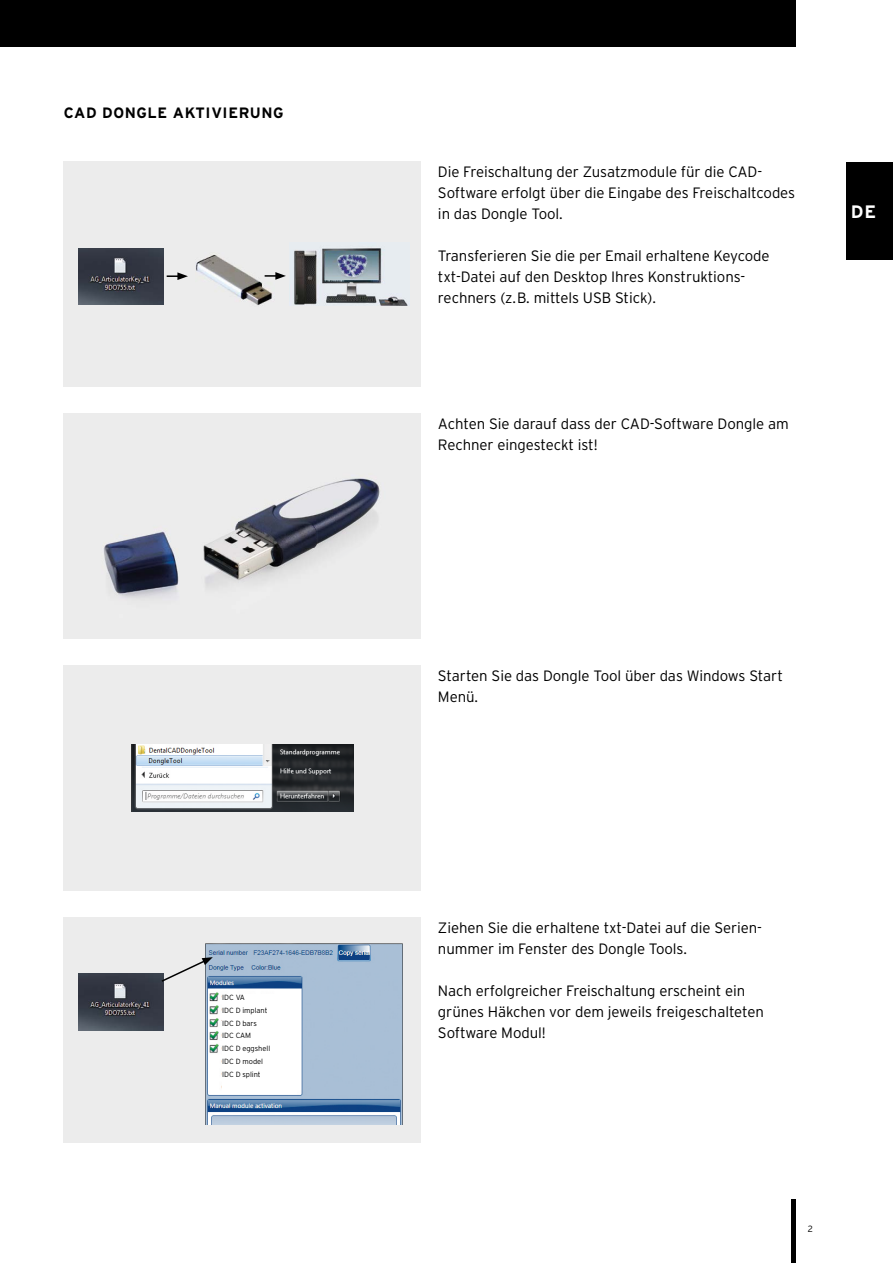
<style>
.page{position:relative;width:893px;height:1263px;background:#fff}
.page>*{position:absolute;margin:0;border:0;box-sizing:border-box;transform-origin:0 0}
.t1{font:700 18px "Interstate";color:#fff}
.t2{font:300 15px/21px "Interstate";letter-spacing:-.005em;color:#000}
.t3{font:700 15px "Interstate";letter-spacing:.04em;color:#000}
.t4{font:300 9px "Interstate";color:#000}
.t5{font:300 7.5px/12.8px "Interstate";letter-spacing:-.005em;color:#000}
</style>
<div class="page">
<hr style="left:791px;top:1199px;width:4px;height:64px;background:#000">
<div style="left:0;top:0;width:795px;height:47px;background:#000"></div>
<div style="left:64px;top:414px;width:357px;height:225px;background:#ececec"></div>
<img style="left:104px;top:478px;width:276px;height:120px">
<div style="left:64px;top:917px;width:357px;height:226px;background:#ececec"></div>
<img style="left:78px;top:974px;width:85px;height:56px">
<div style="left:64px;top:162px;width:357px;height:225px;background:#ececec"></div>
<img style="left:78px;top:248px;width:85px;height:56px">
<img style="left:196px;top:255px;width:76px;height:50px">
<svg style="left:167px;top:272px;width:21px;height:8px"></svg>
<svg style="left:265px;top:272px;width:21px;height:8px"></svg>
<div style="left:64px;top:665px;width:357px;height:226px;background:#ececec"></div>
<img style="left:132px;top:744px;width:221px;height:68px">
<img style="left:205px;top:944px;width:198px;height:180px">
<svg style="left:160px;top:957px;width:53px;height:26px"></svg>
<img style="left:294px;top:245px;width:114px;height:61px">
<div style="left:846px;top:162px;width:47px;height:97px;background:#000"></div>
<div style="left:222px;top:994px;width:75px;height:100px;background:#fff"></div>
<p class="t3" style="left:64px;top:104px;width:221px">CAD DONGLE AKTIVIERUNG</p>
<p class="t5" style="left:222px;top:991px;width:50px">IDC VA<br>IDC D implant<br>IDC D bars<br>IDC CAM<br>IDC D eggshell<br>IDC D model<br>IDC D splint</p>
<p class="t2" style="left:438px;top:161px;width:359px">Die Freischaltung der Zusatzmodule für die CAD-<br>Software erfolgt über die Eingabe des Freischaltcodes in das Dongle Tool.</p>
<p class="t2" style="left:438px;top:245px;width:333px">Transferieren Sie die per Email erhaltene Keycode txt-Datei auf den Desktop Ihres Konstruktions&shy;rechners (z. B. mittels USB Stick).</p>
<p class="t2" style="left:438px;top:413px;width:352px">Achten Sie darauf dass der CAD-Software Dongle am<br>Rechner eingesteckt ist!</p>
<p class="t1" style="left:851px;top:200px;width:27px">DE</p>
<p class="t2" style="left:438px;top:665px;width:347px">Starten Sie das Dongle Tool über das Windows Start<br>Menü.</p>
<p class="t2" style="left:438px;top:917px;width:326px">Ziehen Sie die erhaltene txt-Datei auf die Serien&shy;nummer im Fenster des Dongle Tools.</p>
<p class="t2" style="left:438px;top:980px;width:327px">Nach erfolgreicher Freischaltung erscheint ein grünes Häkchen vor dem jeweils freigeschalteten<br>Software Modul!</p>
<p class="t4" style="left:808px;top:1223px;width:7px">2</p>
</div>
